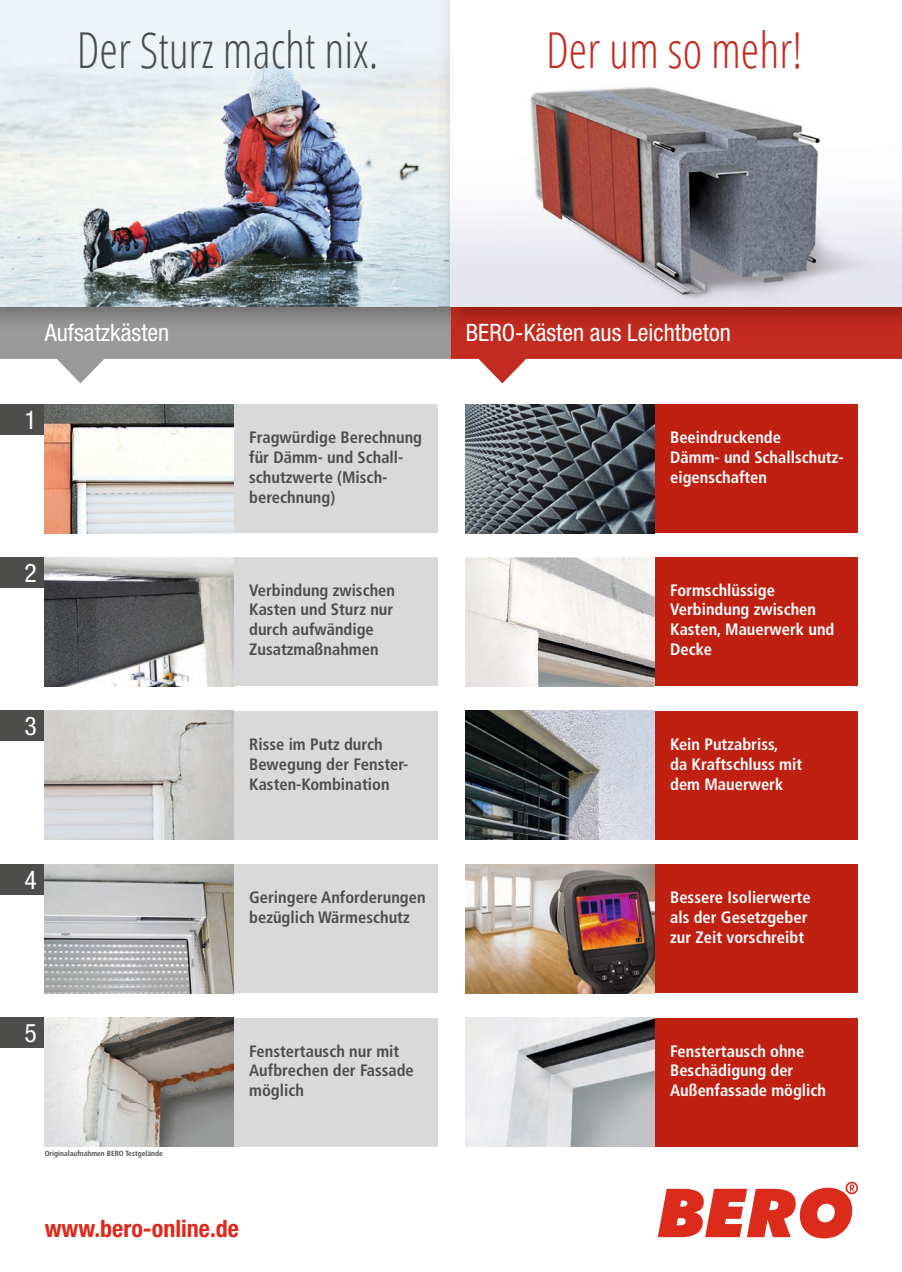
<style>
.page{position:relative;width:902px;height:1272px;background:#fff}
.page>*{position:absolute;margin:0;border:0;box-sizing:border-box;transform-origin:0 0}
.t1{font:300 condensed 49.5px "Open Sans";color:#4d4d4c;scale:.95 1}
.t2{font:300 condensed 49.5px "Open Sans";color:#c32b20;scale:.95 1}
.t3{font:condensed 25.65px "Helvetica Neue LT Std";color:#fff}
.t4{font:condensed 24px "Helvetica Neue LT Std";color:#fff}
.t5{font:700 condensed 24px "Helvetica Neue LT Std";color:#dd2a1d}
.t6{font:700 condensed 16.5px/19.8px "Frutiger LT Std";color:#4d4d4c}
.t7{font:700 condensed 16.5px/19.8px "Frutiger LT Std";color:#fff}
.t8{font:700 condensed 7.5px "Frutiger LT Std";color:#4d4d4c}
</style>
<div class="page">
<div style="left:466px;top:404px;width:391px;height:129px;background:#c02011"></div>
<div style="left:466px;top:557px;width:391px;height:129px;background:#c02011"></div>
<div style="left:466px;top:710px;width:391px;height:129px;background:#c02011"></div>
<div style="left:466px;top:864px;width:391px;height:129px;background:#c02011"></div>
<div style="left:466px;top:1017px;width:391px;height:129px;background:#c02011"></div>
<div style="left:0;top:1017px;width:45px;height:30px;background:#4d4d4c"></div>
<div style="left:0;top:864px;width:45px;height:30px;background:#4d4d4c"></div>
<div style="left:0;top:710px;width:45px;height:31px;background:#4d4d4c"></div>
<div style="left:0;top:557px;width:45px;height:30px;background:#4d4d4c"></div>
<div style="left:0;top:404px;width:45px;height:30px;background:#4d4d4c"></div>
<svg style="left:0;top:331px;width:451px;height:52px;fill:#999"></svg>
<img style="left:0;top:306px;width:438px;height:25px">
<img style="left:0;top:0;width:438px;height:306px">
<svg style="left:657px;top:1184px;width:197px;height:54px"></svg>
<div style="left:845px;top:1181px;width:12px;height:13px;border:2px solid #dc2a1b;border-radius:50%"></div>
<div style="left:45px;top:404px;width:392px;height:129px;background:#d9d9d9"></div>
<div style="left:45px;top:557px;width:392px;height:129px;background:#d9d9d9"></div>
<div style="left:45px;top:710px;width:392px;height:129px;background:#d9d9d9"></div>
<div style="left:45px;top:864px;width:392px;height:129px;background:#d9d9d9"></div>
<div style="left:45px;top:1017px;width:392px;height:129px;background:#d9d9d9"></div>
<img style="left:45px;top:404px;width:188px;height:129px">
<img style="left:466px;top:404px;width:188px;height:129px">
<img style="left:466px;top:557px;width:188px;height:129px">
<img style="left:466px;top:710px;width:188px;height:129px">
<img style="left:466px;top:864px;width:188px;height:129px">
<img style="left:466px;top:1017px;width:188px;height:129px">
<img style="left:45px;top:557px;width:188px;height:129px">
<img style="left:45px;top:710px;width:188px;height:129px">
<img style="left:45px;top:864px;width:188px;height:129px">
<img style="left:45px;top:1017px;width:188px;height:129px">
<svg style="left:451px;top:331px;width:450px;height:52px;fill:#c32b20"></svg>
<img style="left:438px;top:0;width:463px;height:331px">
<img style="left:451px;top:4px;width:450px;height:302px">
<h1 class="t1" style="left:77px;top:16px;width:319px">Der Sturz macht nix.</h1>
<h1 class="t2" style="left:546px;top:16px;width:271px">Der um so mehr!</h1>
<h3 class="t4" style="left:45px;top:318px;width:126px">Aufsatzkästen</h3>
<h2 class="t3" style="left:25px;top:404px;width:14px">1</h2>
<h2 class="t3" style="left:25px;top:558px;width:14px">2</h2>
<h2 class="t3" style="left:25px;top:711px;width:14px">3</h2>
<h2 class="t3" style="left:25px;top:864px;width:14px">4</h2>
<p class="t6" style="left:249px;top:427px;width:174px">Fragwürdige Berechnung für Dämm- und Schall&shy;schutzwerte (Misch&shy;berechnung)</p>
<h3 class="t4" style="left:466px;top:318px;width:266px">BERO-Kästen aus Leichtbeton</h3>
<p class="t7" style="left:670px;top:427px;width:175px">Beeindruckende<br>Dämm- und Schallschutz&shy;eigenschaften</p>
<p class="t6" style="left:249px;top:580px;width:147px">Verbindung zwischen<br>Kasten und Sturz nur durch aufwändige<br>Zusatzmaßnahmen</p>
<p class="t7" style="left:670px;top:580px;width:166px">Formschlüssige<br>Verbindung zwischen<br>Kasten, Mauerwerk und<br>Decke</p>
<p class="t6" style="left:249px;top:734px;width:160px">Risse im Putz durch<br>Bewegung der Fenster-<br>Kasten-Kombination</p>
<p class="t7" style="left:670px;top:734px;width:133px">Kein Putzabriss,<br>da Kraftschluss mit dem Mauerwerk</p>
<p class="t6" style="left:249px;top:887px;width:178px">Geringere Anforderungen bezüglich Wärmeschutz</p>
<p class="t7" style="left:670px;top:887px;width:142px">Bessere Isolierwerte als der Gesetzgeber zur Zeit vorschreibt</p>
<h2 class="t3" style="left:25px;top:1018px;width:14px">5</h2>
<p class="t8" style="left:45px;top:1149px;width:120px">Originalaufnahmen BERO Testgelände</p>
<p class="t6" style="left:249px;top:1040px;width:166px">Fenstertausch nur mit<br>Aufbrechen der Fassade möglich</p>
<p class="t7" style="left:670px;top:1040px;width:157px">Fenstertausch ohne<br>Beschädigung der<br>Außenfassade möglich</p>
<h3 class="t5" style="left:45px;top:1213px;width:196px">www.bero-online.de</h3>
</div>
